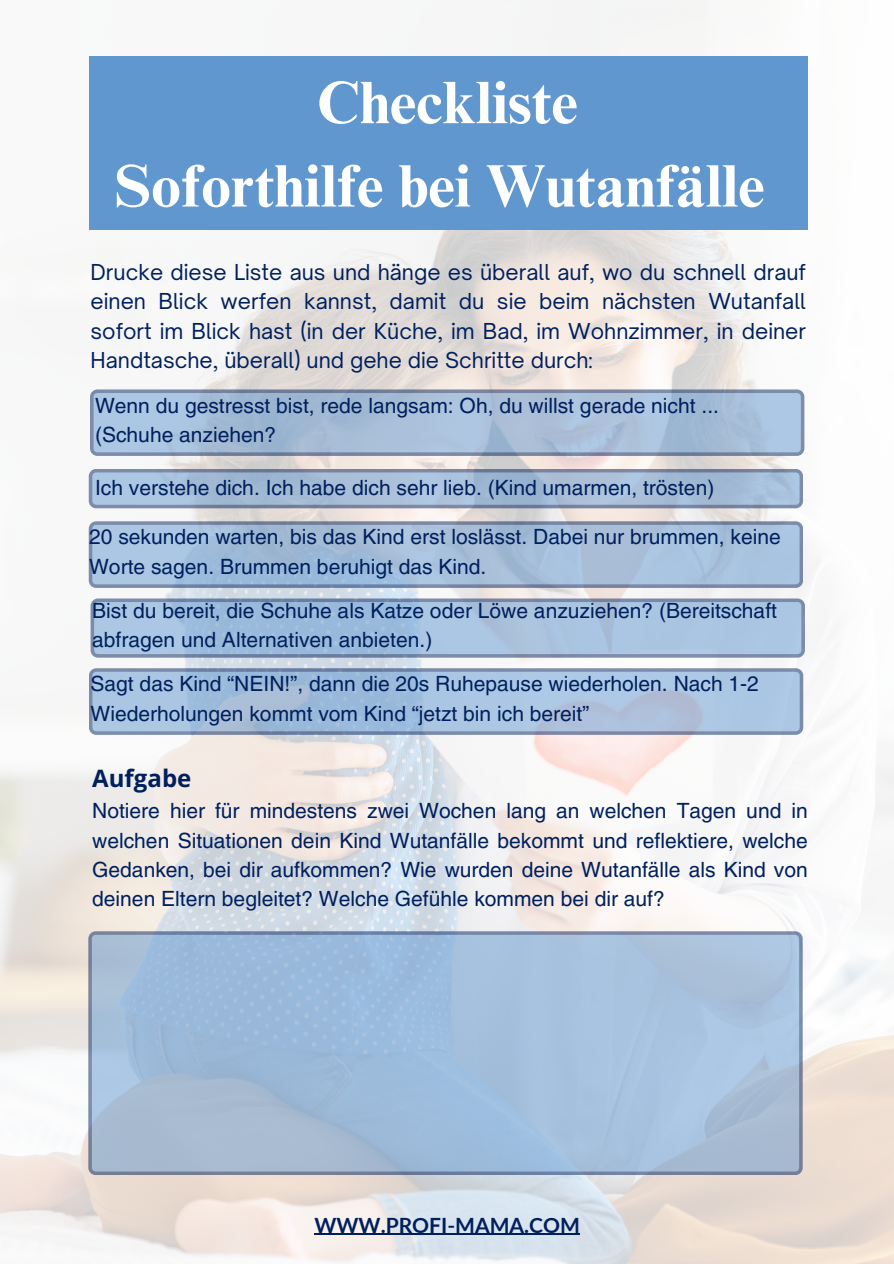
<style>
.page{position:relative;width:894px;height:1264px;background:#fff}
.page>*{position:absolute;margin:0;border:0;box-sizing:border-box;transform-origin:0 0}
.t1{font:700 60px "Times NRMT Pro";color:#fff}
.t2{font:700 24px "Open Sans";color:#00205d}
.t3{font:21px/29.2px "Helvetica LT Pro";color:#00205d}
.t4{font:21px/29.2px "Open Sauce One";color:#00205d;text-align:justify}
.t5{font:700 21px "Lato";color:#00205d}
</style>
<div class="page">
<img style="left:0;top:0;width:893px;height:1263px">
<div style="left:89px;top:56px;width:718px;height:173px;background:#6197cf"></div>
<svg style="left:89px;top:469px;width:713px;height:39px;background:#9db3cd"></svg>
<svg style="left:89px;top:521px;width:713px;height:67px;background:#a0b8d5"></svg>
<svg style="left:90px;top:598px;width:714px;height:59px;background:#a0bad8"></svg>
<svg style="left:88px;top:931px;width:714px;height:244px;background:#a1bbd8"></svg>
<svg style="left:90px;top:389px;width:714px;height:67px;background:#a2b8d2"></svg>
<svg style="left:89px;top:668px;width:714px;height:67px;background:#a2bbd8"></svg>
<hr style="left:314px;top:1233px;width:265px;height:1px;background:#00205d">
<p class="t1" style="left:316px;top:80px;width:262px">Checkliste</p>
<p class="t1" style="left:115px;top:163px;width:651px">Soforthilfe bei Wutanfälle</p>
<p class="t4" style="left:90px;top:257px;width:716px">Drucke diese Liste aus und hänge es überall auf, wo du schnell drauf einen Blick werfen kannst, damit du sie beim nächsten Wutanfall sofort im Blick hast (in der Küche, im Bad, im Wohnzimmer, in deiner Handtasche, überall) und gehe die Schritte durch:</p>
<p class="t3" style="left:95px;top:392px;width:625px">Wenn du gestresst bist, rede langsam: Oh, du willst gerade nicht ... (Schuhe anziehen?</p>
<p class="t3" style="left:95px;top:475px;width:620px">Ich verstehe dich. Ich habe dich sehr lieb. (Kind umarmen, trösten)</p>
<p class="t3" style="left:89px;top:524px;width:693px">20 sekunden warten, bis das Kind erst loslässt. Dabei nur brummen, keine<br>Worte sagen. Brummen beruhigt das Kind.</p>
<p class="t3" style="left:92px;top:598px;width:686px">Bist du bereit, die Schuhe als Katze oder Löwe anzuziehen? (Bereitschaft abfragen und Alternativen anbieten.)</p>
<p class="t3" style="left:90px;top:671px;width:669px">Sagt das Kind “NEIN!”, dann die 20s Ruhepause wiederholen. Nach 1-2<br>Wiederholungen kommt vom Kind “jetzt bin ich bereit”</p>
<p class="t2" style="left:92px;top:761px;width:101px">Aufgabe</p>
<p class="t3" style="left:92px;top:798px;width:716px;text-align:justify">Notiere hier für mindestens zwei Wochen lang an welchen Tagen und in welchen Situationen dein Kind Wutanfälle bekommt und reflektiere, welche Gedanken, bei dir aufkommen? Wie wurden deine Wutanfälle als Kind von deinen Eltern begleitet? Welche Gefühle kommen bei dir auf?</p>
<p class="t5" style="left:314px;top:1211px;width:267px">WWW.PROFI-MAMA.COM</p>
</div>
